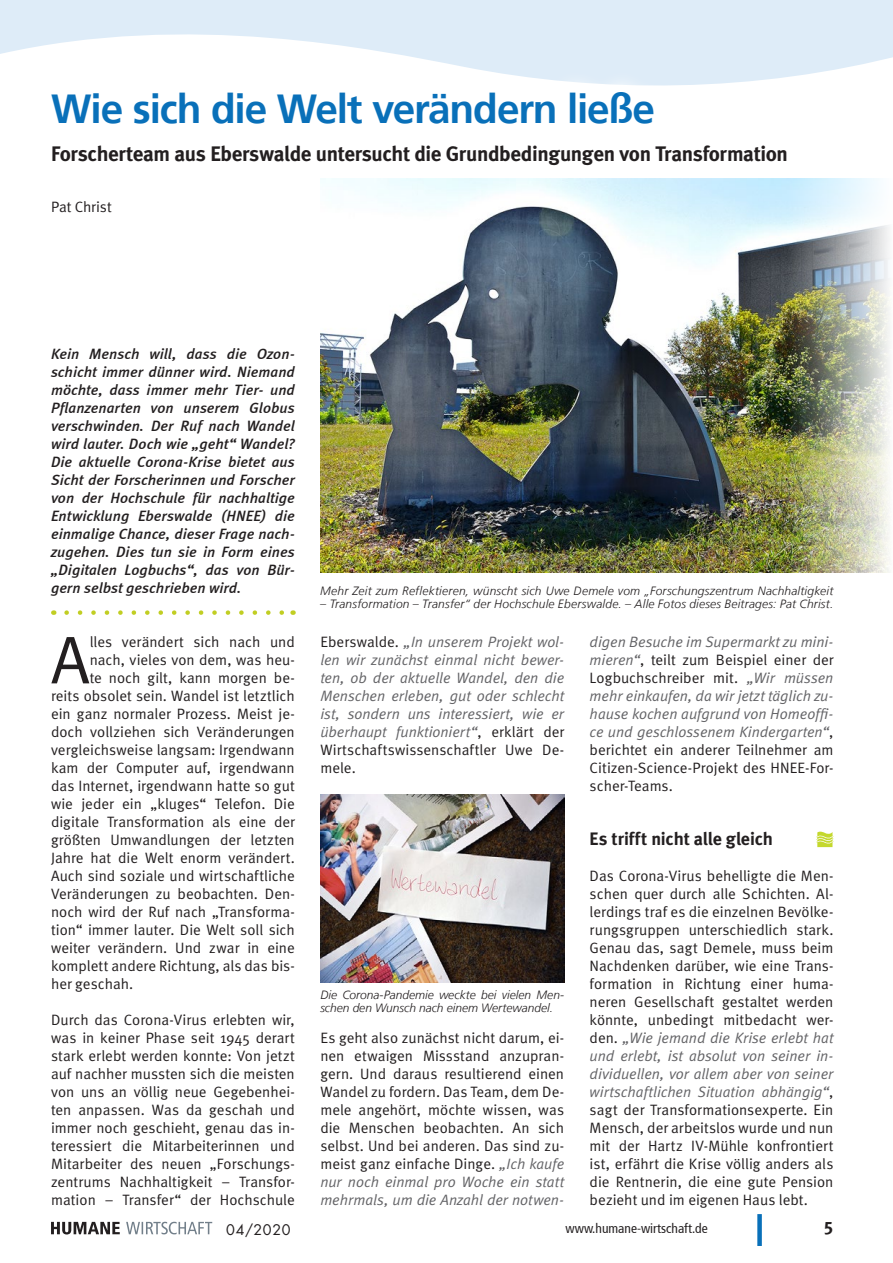
<style>
.page{position:relative;width:893px;height:1263px;background:#fff}
.page>*{position:absolute;margin:0;border:0;box-sizing:border-box;transform-origin:0 0}
.Fließtext_Meta_Norma{font:67.5px "Meta Normal";color:#231f20}
.Headline_1{font:700 40.5px "Frutiger 65";letter-spacing:-.03em;color:#0970b9}
.Headline_2{font:700 21px "Meta";letter-spacing:-.015em;color:#231f20}
.Zwischenüberschrift{font:700 18px "Meta";letter-spacing:-.005em;color:#231f20}
.t1{font:18px "Meta Bold LF";color:#231f20}
.Fließtext_Meta_Norma-2{font:15px/18px "Meta Normal";color:#231f20;text-align:justify}
.Fließtext_Meta_Norma-3{font:italic 15px/18px "Meta Normal";color:#636366;text-align:justify}
.Einleitungstext{font:italic 500 15px/18px "Meta";color:#231f20;text-align:justify}
.Autor{font:15px "Meta Normal";letter-spacing:-.005em;color:#231f20}
.t2{font:14.25px "Futura";letter-spacing:.045em;color:#231f20}
.t3{font:condensed 13.5px "Frutiger 57";color:#231f20}
.t4{font:italic 300 12px/13.5px "Frutiger LT";letter-spacing:.015em;color:#231f20}
.s1{font-style:normal;color:#231f20}
.s2{font-style:italic;color:#636366}
</style>
<div class="page">
<img style="left:320px;top:179px;width:570px;height:393px">
<svg style="left:0;top:0;width:893px;height:74px;fill:#deecf8"></svg>
<div style="left:757px;top:1214px;width:5px;height:32px;background:#0970b9"></div>
<svg style="left:51px;top:1222px;width:69px;height:12px"></svg>
<svg style="left:126px;top:1222px;width:86px;height:12px"></svg>
<img style="left:320px;top:795px;width:244px;height:187px">
<svg style="left:67px;top:610px;width:217px;height:5px"></svg>
<svg style="left:816px;top:832px;width:17px;height:15px"></svg>
<svg style="left:30px;top:70px;width:779px;height:165px"></svg>
<p class="Headline_1" style="left:51px;top:85px;width:605px">Wie sich die Welt verändern ließe</p>
<p class="Headline_2" style="left:51px;top:141px;width:738px">Forscherteam aus Eberswalde untersucht die Grundbedingungen von Transformation</p>
<p class="Autor" style="left:51px;top:198px;width:62px">Pat Christ</p>
<p class="Einleitungstext" style="left:51px;top:345px;width:245px">Kein Mensch will, dass die Ozon&shy;schicht immer dünner wird. Niemand möchte, dass immer mehr Tier- und Pflanzenarten von unserem Globus verschwinden. Der Ruf nach Wandel wird lauter. Doch wie „geht“ Wandel?<br>Die aktuelle Corona-Krise bietet aus Sicht der Forscherinnen und Forscher von der Hochschule für nachhaltige Entwicklung Eberswalde (HNEE) die einmalige Chance, dieser Frage nach&shy;zugehen. Dies tun sie in Form eines „Digitalen Logbuchs“, das von Bür&shy;gern selbst geschrieben wird.</p>
<p class="Fließtext_Meta_Norma" style="left:51px;top:621px;width:40px">A</p>
<p class="Fließtext_Meta_Norma-2" style="left:90px;top:633px;width:207px">lles verändert sich nach und</p>
<p class="Fließtext_Meta_Norma-2" style="left:90px;top:651px;width:207px">nach, vieles von dem, was heu-</p>
<p class="Fließtext_Meta_Norma-2" style="left:90px;top:669px;width:207px">te noch gilt, kann morgen be-</p>
<p class="Fließtext_Meta_Norma-2" style="left:51px;top:687px;width:245px">reits obsolet sein. Wandel ist letztlich</p>
<p class="Fließtext_Meta_Norma-2" style="left:51px;top:705px;width:245px">ein ganz normaler Prozess. Meist je-</p>
<p class="Fließtext_Meta_Norma-2" style="left:51px;top:723px;width:245px">doch vollziehen sich Veränderungen</p>
<p class="Fließtext_Meta_Norma-2" style="left:51px;top:741px;width:245px">vergleichsweise langsam: Irgendwann</p>
<p class="Fließtext_Meta_Norma-2" style="left:51px;top:759px;width:245px">kam der Computer auf, irgendwann</p>
<p class="Fließtext_Meta_Norma-2" style="left:51px;top:777px;width:245px">das Internet, irgendwann hatte so gut</p>
<p class="Fließtext_Meta_Norma-2" style="left:51px;top:795px;width:245px">wie jeder ein „kluges“ Telefon. Die</p>
<p class="Fließtext_Meta_Norma-2" style="left:51px;top:813px;width:245px">digitale Transformation als eine der</p>
<p class="Fließtext_Meta_Norma-2" style="left:51px;top:831px;width:245px">größten Umwandlungen der letzten</p>
<p class="Fließtext_Meta_Norma-2" style="left:51px;top:849px;width:245px">Jahre hat die Welt enorm verändert.</p>
<p class="Fließtext_Meta_Norma-2" style="left:51px;top:867px;width:245px">Auch sind soziale und wirtschaftliche</p>
<p class="Fließtext_Meta_Norma-2" style="left:51px;top:885px;width:245px">Veränderungen zu beobachten. Den-</p>
<p class="Fließtext_Meta_Norma-2" style="left:51px;top:903px;width:245px">noch wird der Ruf nach „Transforma-</p>
<p class="Fließtext_Meta_Norma-2" style="left:51px;top:921px;width:245px">tion“ immer lauter. Die Welt soll sich</p>
<p class="Fließtext_Meta_Norma-2" style="left:51px;top:939px;width:245px">weiter verändern. Und zwar in eine</p>
<p class="Fließtext_Meta_Norma-2" style="left:51px;top:957px;width:245px">komplett andere Richtung, als das bis-</p>
<p class="Fließtext_Meta_Norma-2" style="left:51px;top:975px;width:84px">her geschah.</p>
<p class="Fließtext_Meta_Norma-2" style="left:51px;top:1011px;width:245px">Durch das Corona-Virus erlebten wir, was in keiner Phase seit 1945 derart stark erlebt werden konnte: Von jetzt auf nachher mussten sich die meisten von uns an völlig neue Gegebenhei&shy;ten anpassen. Was da geschah und immer noch geschieht, genau das in&shy;teressiert die Mitarbeiterinnen und Mitarbeiter des neuen „Forschungs&shy;zentrums Nachhaltigkeit – Transfor&shy;mation – Transfer“ der Hochschule</p>
<p class="t4" style="left:320px;top:584px;width:515px">Mehr Zeit zum Reflektieren, wünscht sich Uwe Demele vom „Forschungszentrum Nachhaltigkeit</p>
<p class="t4" style="left:320px;top:597px;width:515px">– Transformation – Transfer“ der Hochschule Eberswalde. – Alle Fotos dieses Beitrages: Pat Christ.</p>
<p class="Fließtext_Meta_Norma-3" style="left:320px;top:633px;width:245px"><span class="s1">Eberswalde.</span> „In unserem Projekt wol&shy;len wir zunächst einmal nicht bewer&shy;ten, ob der aktuelle Wandel, den die Menschen erleben, gut oder schlecht ist, sondern uns interessiert, wie er überhaupt funktioniert“<span class="s1">, erklärt der Wirtschaftswissenschaftler Uwe De&shy;mele.</span></p>
<p class="t4" style="left:320px;top:988px;width:245px">Die Corona-Pandemie weckte bei vielen Men&shy;schen den Wunsch nach einem Wertewandel.</p>
<p class="Fließtext_Meta_Norma-2" style="left:320px;top:1029px;width:245px">Es geht also zunächst nicht darum, ei&shy;nen etwaigen Missstand anzupran&shy;gern. Und daraus resultierend einen Wandel zu fordern. Das Team, dem De&shy;mele angehört, möchte wissen, was die Menschen beobachten. An sich selbst. Und bei anderen. Das sind zu&shy;meist ganz einfache Dinge. <span class="s2">„Ich kaufe nur noch einmal pro Woche ein statt mehrmals, um die Anzahl der notwen-</span></p>
<p class="Fließtext_Meta_Norma-3" style="left:590px;top:633px;width:245px">digen Besuche im Supermarkt zu mini&shy;mieren“<span class="s1">, teilt zum Beispiel einer der Logbuchschreiber mit.</span> „Wir müssen mehr einkaufen, da wir jetzt täglich zu&shy;hause kochen aufgrund von Homeoffi&shy;ce und geschlossenem Kindergarten“<span class="s1">, berichtet ein anderer Teilnehmer am Citizen-Science-Projekt des HNEE-For&shy;scher-Teams.</span></p>
<p class="Zwischenüberschrift" style="left:590px;top:828px;width:185px">Es trifft nicht alle gleich</p>
<p class="Fließtext_Meta_Norma-2" style="left:590px;top:867px;width:245px">Das Corona-Virus behelligte die Men&shy;schen quer durch alle Schichten. Al&shy;lerdings traf es die einzelnen Bevölke&shy;rungsgruppen unterschiedlich stark.<br>Genau das, sagt Demele, muss beim Nachdenken darüber, wie eine Trans&shy;formation in Richtung einer huma&shy;neren Gesellschaft gestaltet werden könnte, unbedingt mitbedacht wer&shy;den. <span class="s2">„Wie jemand die Krise erlebt hat und erlebt, ist absolut von seiner in&shy;dividuellen, vor allem aber von seiner wirtschaftlichen Situation abhängig“</span>, sagt der Transformationsexperte. Ein Mensch, der arbeitslos wurde und nun mit der Hartz IV-Mühle konfrontiert ist, erfährt die Krise völlig anders als die Rentnerin, die eine gute Pension bezieht und im eigenen Haus lebt.</p>
<p class="t2" style="left:226px;top:1220px;width:66px">04/2020</p>
<p class="t3" style="left:566px;top:1220px;width:144px">www.humane-wirtschaft.de</p>
<p class="t1" style="left:823px;top:1217px;width:12px">5</p>
</div>
